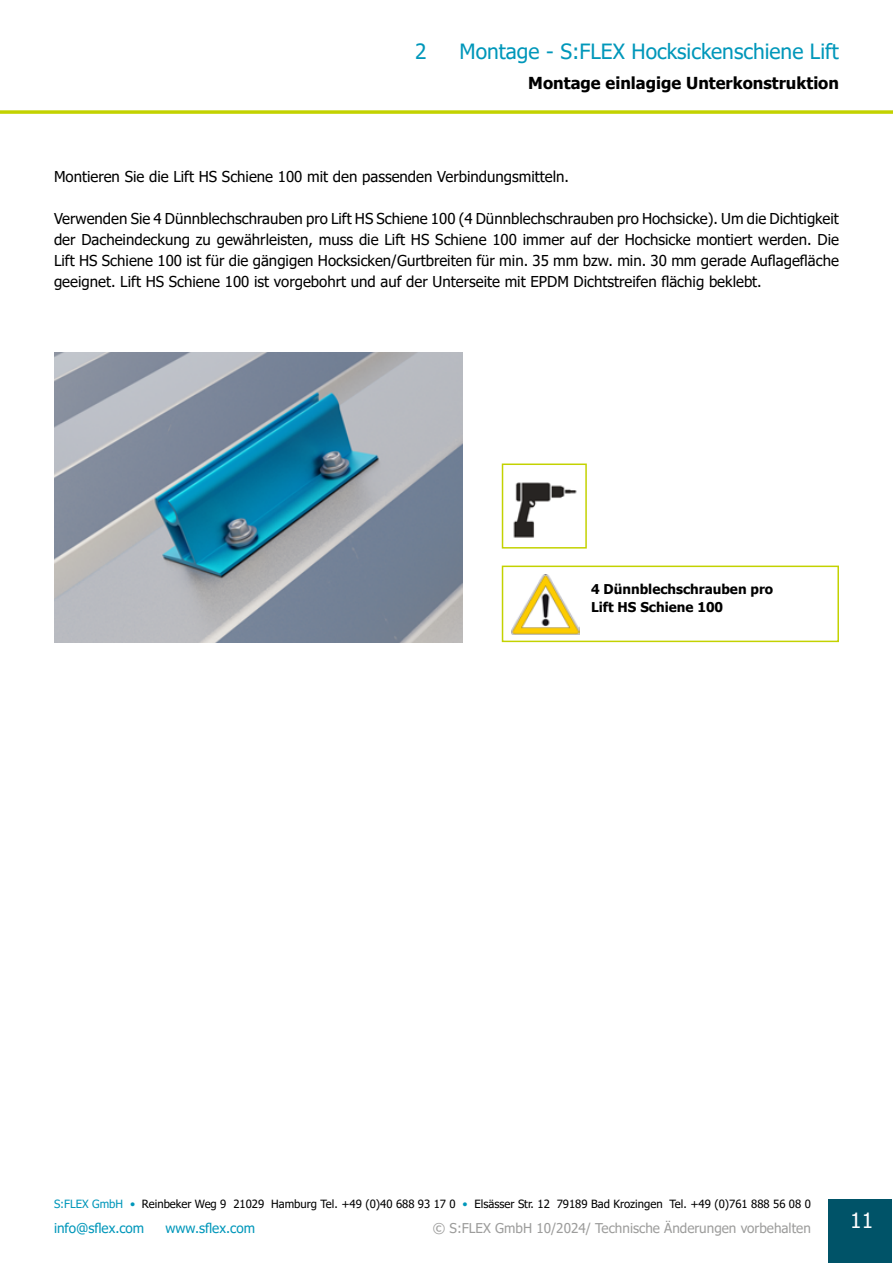
<style>
.page{position:relative;width:893px;height:1263px;background:#fff}
.page>*{position:absolute;margin:0;border:0;box-sizing:border-box;transform-origin:0 0}
.t1{font:21px "Tahoma";color:#0097ba}
.t2{font:21px "Tahoma";color:#fff}
.t3{font:700 16.5px "Tahoma";color:#000}
.t4{font:15px/21px "Tahoma";color:#000;text-align:justify}
.t5{font:13.5px "Tahoma";color:#9d9d9c}
.t6{font:700 13.5px/18px "Tahoma";color:#000}
.t7{font:13.5px "Tahoma";color:#0097ba}
.t8{font:11.4px "Tahoma";color:#000}
.s1{color:#0097ba}
</style>
<div class="page">
<div style="left:828px;top:1199px;width:64px;height:64px;background:#005368"></div>
<hr style="left:0;top:111px;width:893px;height:3px;background:#c3d200">
<div style="left:502px;top:566px;width:337px;height:76px;border:2px solid #c3d200"></div>
<img style="left:512px;top:574px;width:68px;height:60px">
<img style="left:54px;top:353px;width:408px;height:289px">
<div style="left:502px;top:463px;width:85px;height:86px;border:2px solid #c3d200"></div>
<img style="left:513px;top:482px;width:64px;height:56px">
<h1 class="t1" style="left:415px;top:37px;width:13px">2</h1>
<h1 class="t1" style="left:460px;top:37px;width:381px">Montage - S:FLEX Hocksickenschiene Lift</h1>
<p class="t3" style="left:528px;top:72px;width:312px">Montage einlagige Unterkonstruktion</p>
<p class="t4" style="left:54px;top:166px;width:517px">Montieren Sie die Lift HS Schiene 100 mit den passenden Verbindungsmitteln.</p>
<p class="t4" style="left:54px;top:208px;width:786px">Verwenden Sie 4 Dünnblechschrauben pro Lift HS Schiene 100 (4 Dünnblechschrauben pro Hochsicke). Um die Dichtigkeit der Dacheindeckung zu gewährleisten, muss die Lift HS Schiene 100 immer auf der Hochsicke montiert werden. Die Lift HS Schiene 100 ist für die gängigen Hocksicken/Gurtbreiten für min. 35 mm bzw. min. 30 mm gerade Auflagefläche geeignet. Lift HS Schiene 100 ist vorgebohrt und auf der Unterseite mit EPDM Dichtstreifen flächig beklebt.</p>
<p class="t6" style="left:591px;top:580px;width:184px">4 Dünnblechschrauben pro<br>Lift HS Schiene 100</p>
<p class="t8" style="left:54px;top:1196px;width:758px"><span class="s1">S:FLEX GmbH •</span> Reinbeker Weg 9 21029 Hamburg Tel. +49 (0)40 688 93 17 0 <span class="s1">•</span> Elsässer Str. 12 79189 Bad Krozingen Tel. +49 (0)761 888 56 08 0</p>
<p class="t7" style="left:54px;top:1219px;width:92px">info@sflex.com</p>
<p class="t7" style="left:165px;top:1219px;width:91px">www.sflex.com</p>
<p class="t5" style="left:433px;top:1219px;width:380px">© S:FLEX GmbH 10/2024/ Technische Änderungen vorbehalten</p>
<h1 class="t2" style="left:850px;top:1206px;width:24px">11</h1>
</div>
